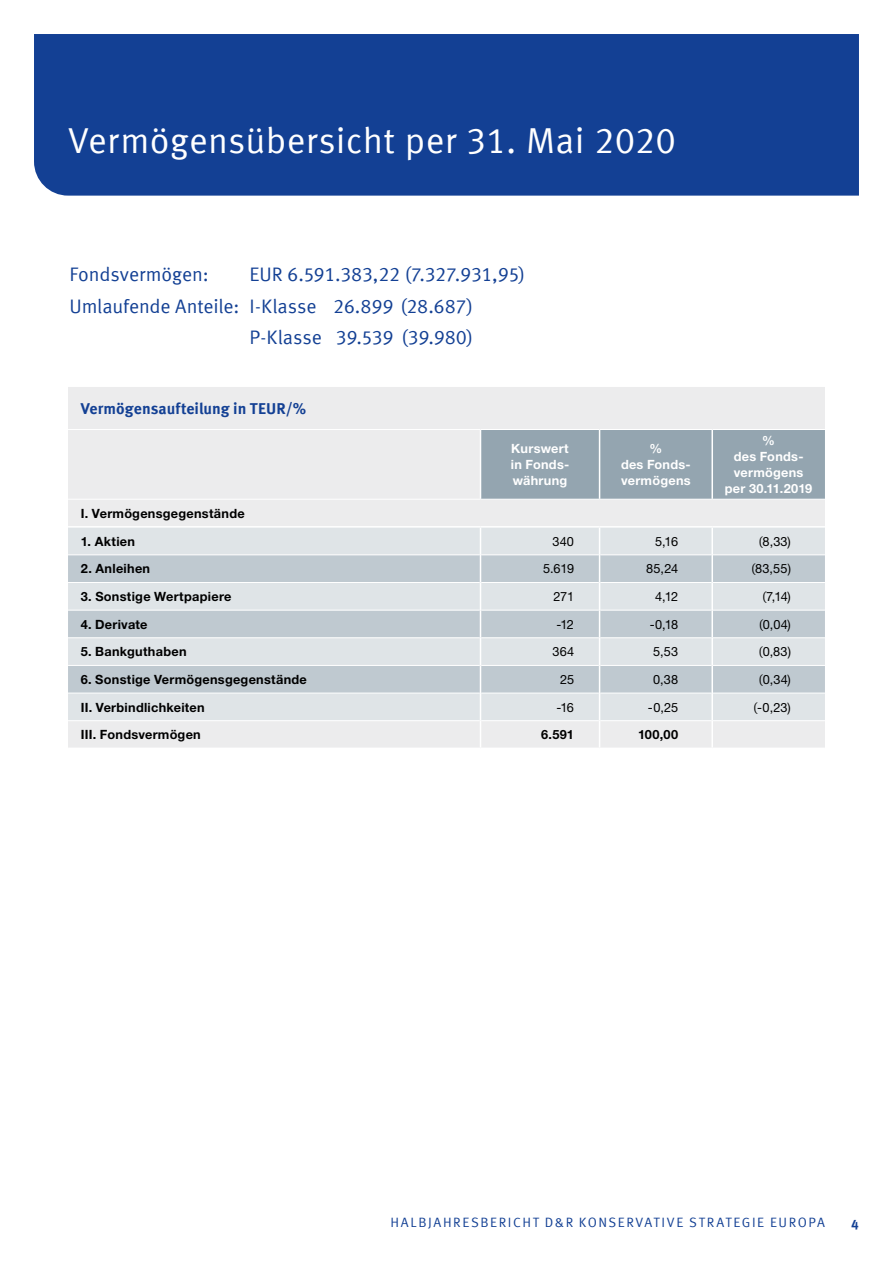
<style>
.page{position:relative;width:893px;height:1263px;background:#fff}
.page>*{position:absolute;margin:0;border:0;box-sizing:border-box;transform-origin:0 0}
.t1{font:36px "Meta Offc Pro Norm";letter-spacing:.01em;color:#fff}
.t2{font:19.5px "Meta Offc Pro Norm";letter-spacing:-.01em;color:#134094}
.t3{font:700 15.75px "Meta Offc Pro";color:#134094}
.t4{font:13.5px "Meta Offc Pro Norm";letter-spacing:.115em;color:#134094}
.t5{font:700 13.5px "Meta Offc Pro";color:#134094}
.t6{font:700 12.75px "Helvetica Neue LTW1 G";letter-spacing:.02em;color:#000}
.t7{font:12.75px "Helvetica Neue LTW1 G";color:#000}
.t8{font:700 12.75px/15.9px "Helvetica Neue LTW1 G";letter-spacing:.02em;color:#fff;text-align:center}
.s1{font-family:"Meta Offc Pro Norm"}
</style>
<div class="page">
<div style="left:34px;top:34px;width:825px;height:162px;background:#134094"></div>
<div style="left:68px;top:387px;width:757px;height:361px;background:#ececed"></div>
<div style="left:481px;top:430px;width:344px;height:69px;background:#94a5b0"></div>
<div style="left:68px;top:528px;width:757px;height:192px;background:#dfe4e7"></div>
<svg style="left:68px;top:555px;width:757px;height:138px;background:#ccd4d9"></svg>
<hr style="left:68px;top:429px;width:412px;height:1px;background:#fff">
<hr style="left:480px;top:429px;width:120px;height:1px;background:#fff">
<hr style="left:600px;top:429px;width:112px;height:1px;background:#fff">
<hr style="left:712px;top:429px;width:113px;height:1px;background:#fff">
<hr style="left:481px;top:582px;width:118px;height:1px;background:#fff">
<hr style="left:600px;top:582px;width:111px;height:1px;background:#fff">
<hr style="left:713px;top:582px;width:112px;height:1px;background:#fff">
<hr style="left:481px;top:637px;width:118px;height:1px;background:#fff">
<hr style="left:600px;top:637px;width:111px;height:1px;background:#fff">
<hr style="left:713px;top:637px;width:112px;height:1px;background:#fff">
<hr style="left:481px;top:693px;width:118px;height:1px;background:#fff">
<hr style="left:600px;top:693px;width:111px;height:1px;background:#fff">
<hr style="left:713px;top:693px;width:112px;height:1px;background:#fff">
<hr style="left:68px;top:499px;width:412px;height:1px;background:#fff">
<hr style="left:480px;top:499px;width:120px;height:1px;background:#fff">
<hr style="left:600px;top:499px;width:112px;height:1px;background:#fff">
<hr style="left:712px;top:499px;width:113px;height:1px;background:#fff">
<hr style="left:68px;top:554px;width:412px;height:1px;background:#fff">
<hr style="left:481px;top:554px;width:118px;height:1px;background:#fff">
<hr style="left:600px;top:554px;width:111px;height:1px;background:#fff">
<hr style="left:713px;top:554px;width:112px;height:1px;background:#fff">
<hr style="left:68px;top:582px;width:412px;height:1px;background:#fff">
<hr style="left:68px;top:610px;width:412px;height:1px;background:#fff">
<hr style="left:481px;top:610px;width:118px;height:1px;background:#fff">
<hr style="left:600px;top:610px;width:111px;height:1px;background:#fff">
<hr style="left:713px;top:610px;width:112px;height:1px;background:#fff">
<hr style="left:68px;top:637px;width:412px;height:1px;background:#fff">
<hr style="left:68px;top:665px;width:412px;height:1px;background:#fff">
<hr style="left:481px;top:665px;width:118px;height:1px;background:#fff">
<hr style="left:600px;top:665px;width:111px;height:1px;background:#fff">
<hr style="left:713px;top:665px;width:112px;height:1px;background:#fff">
<hr style="left:68px;top:693px;width:412px;height:1px;background:#fff">
<hr style="left:68px;top:720px;width:412px;height:1px;background:#fff">
<hr style="left:481px;top:720px;width:118px;height:1px;background:#fff">
<hr style="left:600px;top:720px;width:111px;height:1px;background:#fff">
<hr style="left:713px;top:720px;width:112px;height:1px;background:#fff">
<hr style="left:68px;top:526px;width:412px;height:2px;background:#fff">
<hr style="left:480px;top:526px;width:120px;height:2px;background:#fff">
<hr style="left:600px;top:526px;width:112px;height:2px;background:#fff">
<hr style="left:712px;top:526px;width:113px;height:2px;background:#fff">
<hr style="left:480px;top:430px;width:1px;height:69px;background:#fff">
<hr style="left:599px;top:430px;width:1px;height:69px;background:#fff">
<svg style="left:480px;top:528px;width:1px;height:220px"></svg>
<svg style="left:599px;top:528px;width:1px;height:220px"></svg>
<hr style="left:711px;top:430px;width:2px;height:69px;background:#fff">
<hr style="left:711px;top:528px;width:2px;height:27px;background:#fff">
<hr style="left:711px;top:555px;width:2px;height:27px;background:#fff">
<hr style="left:711px;top:582px;width:2px;height:28px;background:#fff">
<hr style="left:711px;top:610px;width:2px;height:28px;background:#fff">
<hr style="left:711px;top:638px;width:2px;height:27px;background:#fff">
<hr style="left:711px;top:665px;width:2px;height:28px;background:#fff">
<hr style="left:711px;top:693px;width:2px;height:28px;background:#fff">
<hr style="left:711px;top:721px;width:2px;height:27px;background:#fff">
<h1 class="t1" style="left:68px;top:113px;width:609px">Vermögensübersicht per 31. Mai 2020</h1>
<h2 class="t2" style="left:70px;top:259px;width:141px">Fondsvermögen:</h2>
<h2 class="t2" style="left:250px;top:259px;width:277px">EU R 6.591.383,22 (7.327.931,95)</h2>
<h2 class="t2" style="left:70px;top:291px;width:405px">U mlaufende Anteile: I-Klasse 26.899 (28.687)</h2>
<h2 class="t2" style="left:250px;top:323px;width:225px">P-Klasse 39.539 (39.980)</h2>
<p class="t3" style="left:81px;top:396px;width:227px">Vermögensaufteilung in TEUR/%</p>
<p class="t8" style="left:511px;top:440px;width:60px;text-align:justify">Kurswert in Fonds&shy;währung</p>
<p class="t8" style="left:621px;top:440px;width:71px">%<br>des Fonds&shy;vermögens</p>
<p class="t8" style="left:725px;top:432px;width:89px">%<br>des Fonds&shy;vermögens per 30.11.2019</p>
<p class="t6" style="left:81px;top:505px;width:165px">I. Vermögensgegenstände</p>
<p class="t6" style="left:81px;top:533px;width:56px">1. Aktien</p>
<p class="t7" style="left:552px;top:533px;width:23px">340</p>
<p class="t7" style="left:655px;top:533px;width:25px">5,16</p>
<p class="t7" style="left:758px;top:533px;width:34px"><span class="s1">(</span>8,33)</p>
<p class="t6" style="left:81px;top:561px;width:71px">2. Anleihen</p>
<p class="t7" style="left:543px;top:561px;width:33px">5.619</p>
<p class="t7" style="left:646px;top:561px;width:33px">85,24</p>
<p class="t7" style="left:751px;top:561px;width:41px"><span class="s1">(</span>83,55)</p>
<p class="t6" style="left:81px;top:588px;width:152px">3. Sonstige Wertpapiere</p>
<p class="t7" style="left:553px;top:588px;width:22px">271</p>
<p class="t7" style="left:655px;top:588px;width:25px">4,12</p>
<p class="t7" style="left:762px;top:588px;width:30px"><span class="s1">(</span>7,14)</p>
<p class="t6" style="left:81px;top:616px;width:68px">4. Derivate</p>
<p class="t7" style="left:556px;top:616px;width:19px">-12</p>
<p class="t7" style="left:650px;top:616px;width:30px">-0,18</p>
<p class="t7" style="left:759px;top:616px;width:34px"><span class="s1">(</span>0,04)</p>
<p class="t6" style="left:81px;top:644px;width:107px">5. Bankguthaben</p>
<p class="t7" style="left:552px;top:644px;width:23px">364</p>
<p class="t7" style="left:653px;top:644px;width:27px">5,53</p>
<p class="t7" style="left:758px;top:644px;width:34px"><span class="s1">(</span>0,83)</p>
<p class="t6" style="left:81px;top:671px;width:228px">6. Sonstige Vermögensgegenstände</p>
<p class="t7" style="left:560px;top:671px;width:16px">25</p>
<p class="t7" style="left:653px;top:671px;width:27px">0,38</p>
<p class="t7" style="left:759px;top:671px;width:34px"><span class="s1">(</span>0,34)</p>
<p class="t6" style="left:81px;top:699px;width:125px">II. Verbindlichkeiten</p>
<p class="t7" style="left:556px;top:699px;width:19px">-16</p>
<p class="t7" style="left:648px;top:699px;width:32px">-0,25</p>
<p class="t7" style="left:753px;top:699px;width:39px"><span class="s1">(</span>-0,23)</p>
<p class="t6" style="left:81px;top:727px;width:122px">III. Fondsvermögen</p>
<p class="t6" style="left:541px;top:727px;width:34px">6.591</p>
<p class="t6" style="left:638px;top:727px;width:42px">100,00</p>
<p class="t4" style="left:391px;top:1211px;width:228px">HALBJAHRESBERICHT D&amp;R Konser</p>
<p class="t4" style="left:636px;top:1211px;width:73px">vative Strategie</p>
<p class="t4" style="left:770px;top:1211px;width:56px">Europa</p>
<p class="t5" style="left:851px;top:1214px;width:9px">4</p>
</div>
